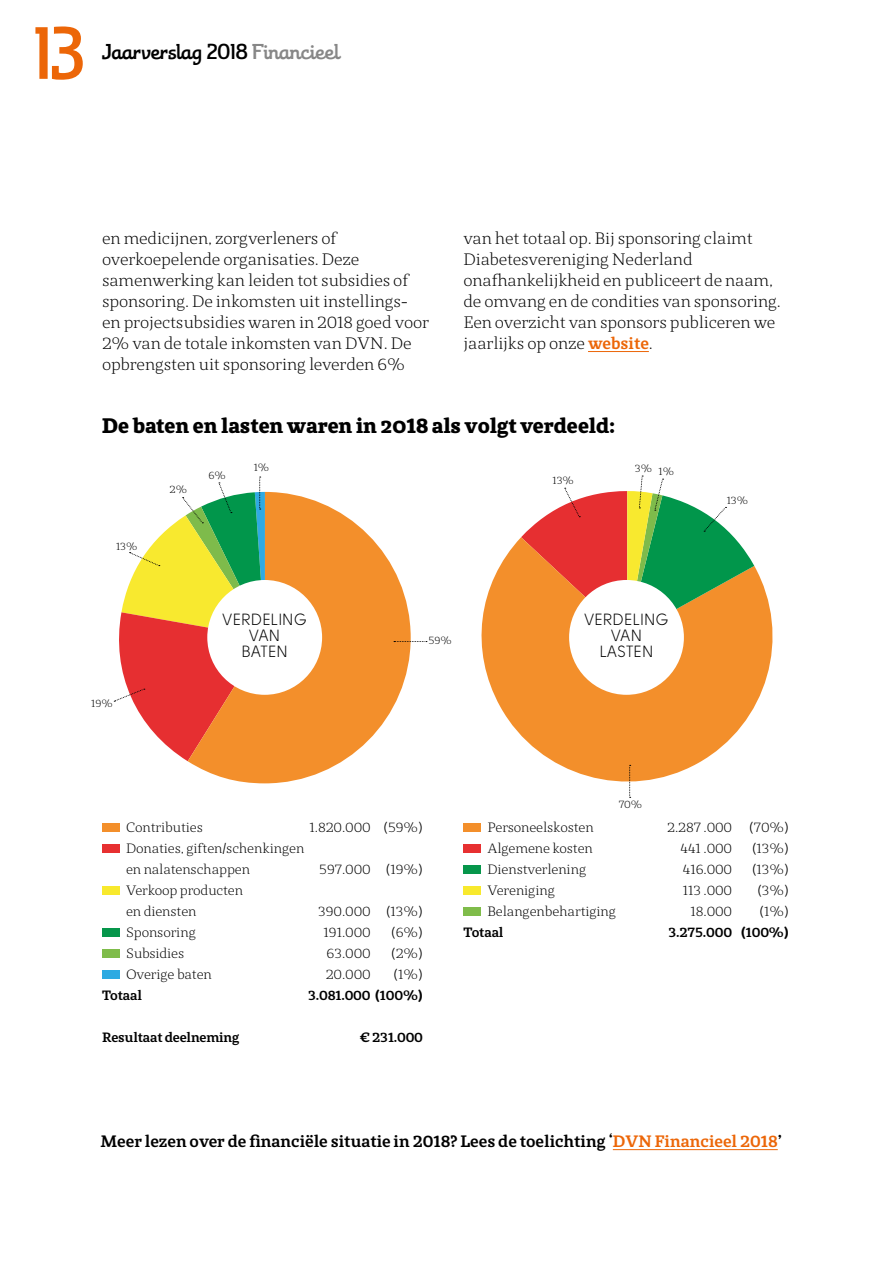
<style>
.page{position:relative;width:893px;height:1263px;background:#fff}
.page>*{position:absolute;margin:0;border:0;box-sizing:border-box;transform-origin:0 0}
.t1{font:72px "Theorem";color:#ec6608}
.t2{font:900 21px "St Marie";color:#000}
.t3{font:21px "Theorem";letter-spacing:.01em;color:#000}
.t4{font:300 16.5px/21px "St Marie";letter-spacing:-.01em;color:#000}
.t5{font:700 16.5px "St Marie";color:#000}
.t6{font:16.2px/16.2px "Solomon Sans Book";letter-spacing:-.01em;color:#000;text-align:center}
.t7{font:300 13.5px/21px "St Marie";letter-spacing:-.01em;color:#000}
.t8{font:700 13.5px "St Marie";letter-spacing:-.01em;color:#000}
.t9{font:300 10.5px "St Marie";letter-spacing:-.01em;color:#000}
.s1{color:#878787}
.s2{font-weight:700;color:#ec6608}
.s3{color:#ec6608}
</style>
<div class="page">
<hr style="left:588px;top:351px;width:61px;height:1px;background:#ec6608">
<hr style="left:613px;top:1149px;width:165px;height:1px;background:#ec6608">
<svg style="left:188px;top:492px;width:223px;height:291px;fill:#f38f2b"></svg>
<svg style="left:481px;top:537px;width:292px;height:261px;fill:#f38f2b"></svg>
<div style="left:207px;top:580px;width:115px;height:115px;background:#fff;border-radius:50%"></div>
<div style="left:569px;top:580px;width:115px;height:115px;background:#fff;border-radius:50%"></div>
<div style="left:102px;top:823px;width:17px;height:9px;background:#f38f2b"></div>
<div style="left:102px;top:844px;width:17px;height:9px;background:#e73031"></div>
<div style="left:102px;top:886px;width:17px;height:9px;background:#f8e92d"></div>
<div style="left:102px;top:928px;width:17px;height:9px;background:#06964b"></div>
<div style="left:102px;top:949px;width:17px;height:9px;background:#7fbc4a"></div>
<div style="left:102px;top:970px;width:17px;height:9px;background:#2daae2"></div>
<div style="left:463px;top:823px;width:17px;height:9px;background:#f38f2b"></div>
<div style="left:463px;top:844px;width:17px;height:9px;background:#e73031"></div>
<div style="left:463px;top:865px;width:17px;height:9px;background:#06964b"></div>
<div style="left:463px;top:886px;width:17px;height:9px;background:#f8e92d"></div>
<div style="left:463px;top:907px;width:17px;height:9px;background:#7fbc4a"></div>
<svg style="left:521px;top:476px;width:233px;height:160px"></svg>
<svg style="left:629px;top:765px;width:2px;height:33px"></svg>
<svg style="left:394px;top:641px;width:33px;height:1px"></svg>
<svg style="left:113px;top:477px;width:152px;height:284px"></svg>
<h1 class="t1" style="left:34px;top:10px;width:53px">13</h1>
<p class="t3" style="left:102px;top:39px;width:239px">Jaarverslag 2018 <span class="s1">Financieel</span></p>
<p class="t4" style="left:102px;top:228px;width:328px">en medicijnen, zorgverleners of overkoepelende organisaties. Deze samenwerking kan leiden tot subsidies of sponsoring. De inkomsten uit instellings&shy;en projectsubsidies waren in 2018 goed voor 2% van de totale inkomsten van DVN. De opbrengsten uit sponsoring leverden 6%</p>
<p class="t4" style="left:463px;top:228px;width:319px">van het totaal op. Bij sponsoring claimt Diabetesvereniging Nederland onafhankelijkheid en publiceert de naam, de omvang en de condities van sponsoring.<br>Een overzicht van sponsors publiceren we jaarlijks op onze <span class="s2">website</span>.</p>
<p class="t2" style="left:102px;top:413px;width:514px">De baten en lasten waren in 2018 als volgt verdeeld:</p>
<p class="t9" style="left:116px;top:540px;width:23px">13%</p>
<p class="t9" style="left:91px;top:697px;width:23px">19%</p>
<p class="t9" style="left:170px;top:483px;width:19px">2%</p>
<p class="t9" style="left:254px;top:461px;width:17px">1%</p>
<p class="t9" style="left:635px;top:462px;width:19px">3%</p>
<p class="t9" style="left:208px;top:468px;width:19px">6%</p>
<p class="t9" style="left:659px;top:465px;width:17px">1%</p>
<p class="t9" style="left:553px;top:474px;width:23px">13%</p>
<p class="t6" style="left:222px;top:611px;width:86px">VERDELING<br>VAN<br>BATEN</p>
<p class="t6" style="left:584px;top:611px;width:86px">VERDELING<br>VAN<br>LASTEN</p>
<p class="t9" style="left:428px;top:634px;width:25px">59%</p>
<p class="t9" style="left:619px;top:798px;width:25px">70%</p>
<p class="t9" style="left:727px;top:494px;width:23px">13%</p>
<p class="t7" style="left:126px;top:817px;width:78px">Contributies</p>
<p class="t7" style="left:310px;top:817px;width:115px">1.820.000 (59%)</p>
<p class="t7" style="left:126px;top:838px;width:180px">Donaties, giften/schenkingen en nalatenschappen</p>
<p class="t7" style="left:319px;top:859px;width:105px">597.000 (19%)</p>
<p class="t7" style="left:126px;top:880px;width:119px">Verkoop producten en diensten</p>
<p class="t7" style="left:318px;top:901px;width:106px">390.000 (13%)</p>
<p class="t7" style="left:126px;top:922px;width:71px">Sponsoring</p>
<p class="t7" style="left:324px;top:922px;width:49px">191.000</p>
<p class="t7" style="left:391px;top:922px;width:34px">(6%)</p>
<p class="t7" style="left:126px;top:943px;width:60px">Subsidies</p>
<p class="t7" style="left:327px;top:943px;width:46px">63.000</p>
<p class="t7" style="left:391px;top:943px;width:34px">(2%)</p>
<p class="t7" style="left:126px;top:964px;width:87px">Overige baten</p>
<p class="t7" style="left:326px;top:964px;width:46px">20.000</p>
<p class="t7" style="left:393px;top:964px;width:31px">(1%)</p>
<p class="t8" style="left:102px;top:987px;width:41px">Totaal</p>
<p class="t8" style="left:308px;top:987px;width:116px">3.081.000 (100%)</p>
<p class="t8" style="left:102px;top:1029px;width:139px">Resultaat deelneming</p>
<p class="t8" style="left:360px;top:1029px;width:64px">€ 231.000</p>
<p class="t7" style="left:487px;top:817px;width:108px">Personeelskosten</p>
<p class="t7" style="left:667px;top:817px;width:123px">2.287 .000 (70%)</p>
<p class="t7" style="left:487px;top:838px;width:107px">Algemene kosten</p>
<p class="t7" style="left:681px;top:838px;width:53px">441 .000</p>
<p class="t7" style="left:752px;top:838px;width:39px">(13%)</p>
<p class="t7" style="left:487px;top:859px;width:100px">Dienstverlening</p>
<p class="t7" style="left:683px;top:859px;width:51px">416.000</p>
<p class="t7" style="left:752px;top:859px;width:39px">(13%)</p>
<p class="t7" style="left:487px;top:880px;width:69px">Vereniging</p>
<p class="t7" style="left:683px;top:880px;width:51px">113 .000</p>
<p class="t7" style="left:757px;top:880px;width:33px">(3%)</p>
<p class="t7" style="left:487px;top:901px;width:130px">Belangenbehartiging</p>
<p class="t7" style="left:690px;top:901px;width:43px">18.000</p>
<p class="t7" style="left:759px;top:901px;width:31px">(1%)</p>
<p class="t8" style="left:463px;top:924px;width:41px">Totaal</p>
<p class="t8" style="left:668px;top:924px;width:122px">3.275.000 (100%)</p>
<p class="t5" style="left:101px;top:1131px;width:683px">Meer lezen over de financiële situatie in 2018? Lees de toelichting ‘<span class="s3">DVN Financieel 2018</span>’</p>
</div>
